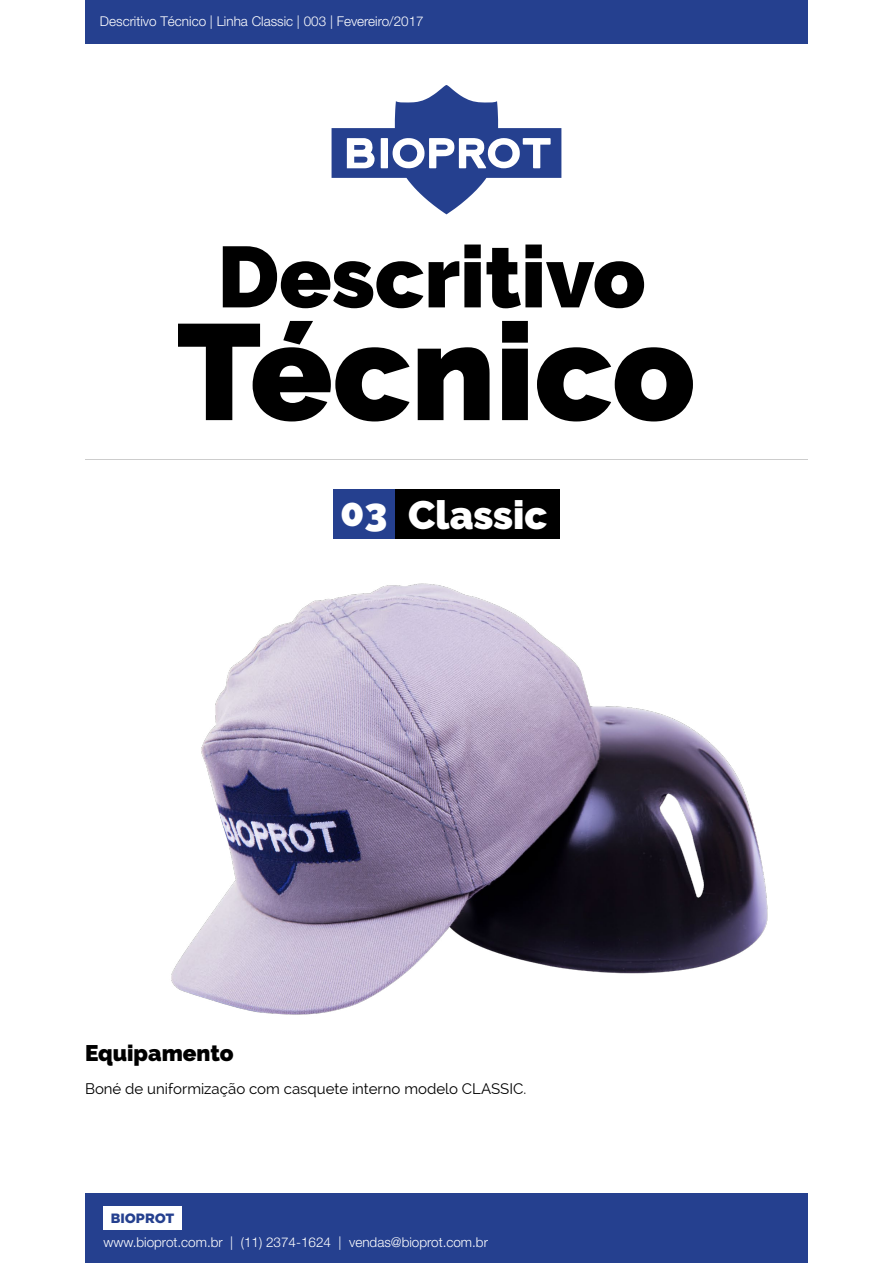
<style>
.page{position:relative;width:893px;height:1263px;background:#fff}
.page>*{position:absolute;margin:0;border:0;box-sizing:border-box;transform-origin:0 0}
.t1{font:900 135.9px "Raleway";color:#000}
.t2{font:900 86.1px "Raleway";color:#000}
.t3{font:900 39.6px "Raleway";color:#fff}
.t4{font:900 22.5px "Raleway";color:#000}
.t5{font:15px "Raleway";color:#000}
.t6{font:300 13.5px "Helvetica Neue";color:#fff}
.t7{font:900 13.5px "Gotham";color:#25408f}
.s1{font-size:39.3px}
</style>
<div class="page">
<img style="left:171px;top:583px;width:597px;height:432px">
<svg style="left:332px;top:85px;width:229px;height:129px"></svg>
<hr style="left:85px;top:459px;width:723px;height:1px;background:#000">
<div style="left:85px;top:1194px;width:723px;height:69px;background:#25408f"></div>
<div style="left:85px;top:0;width:723px;height:44px;background:#25408f"></div>
<div style="left:103px;top:1206px;width:79px;height:24px;background:#fff"></div>
<div style="left:394px;top:489px;width:166px;height:49px;background:#000"></div>
<div style="left:333px;top:489px;width:61px;height:49px;background:#25408f"></div>
<p class="t6" style="left:100px;top:13px;width:325px">Descritivo Técnico | Linha Classic | 003 | Fevereiro/2017</p>
<h2 class="t2" style="left:218px;top:227px;width:430px">Descritivo</h2>
<h1 class="t1" style="left:177px;top:293px;width:520px">Técnico</h1>
<h3 class="t3" style="left:340px;top:492px;width:209px"><span class="s1">03</span> Classic</h3>
<h3 class="t4" style="left:85px;top:1040px;width:150px">Equipamento</h3>
<p class="t5" style="left:85px;top:1080px;width:443px">Boné de uniformização com casquete interno modelo CLASSIC.</p>
<p class="t7" style="left:111px;top:1208px;width:65px">BIOPROT</p>
<p class="t6" style="left:103px;top:1234px;width:386px">www.bioprot.com.br | (11) 2374-1624 | vendas@bioprot.com.br</p>
</div>
